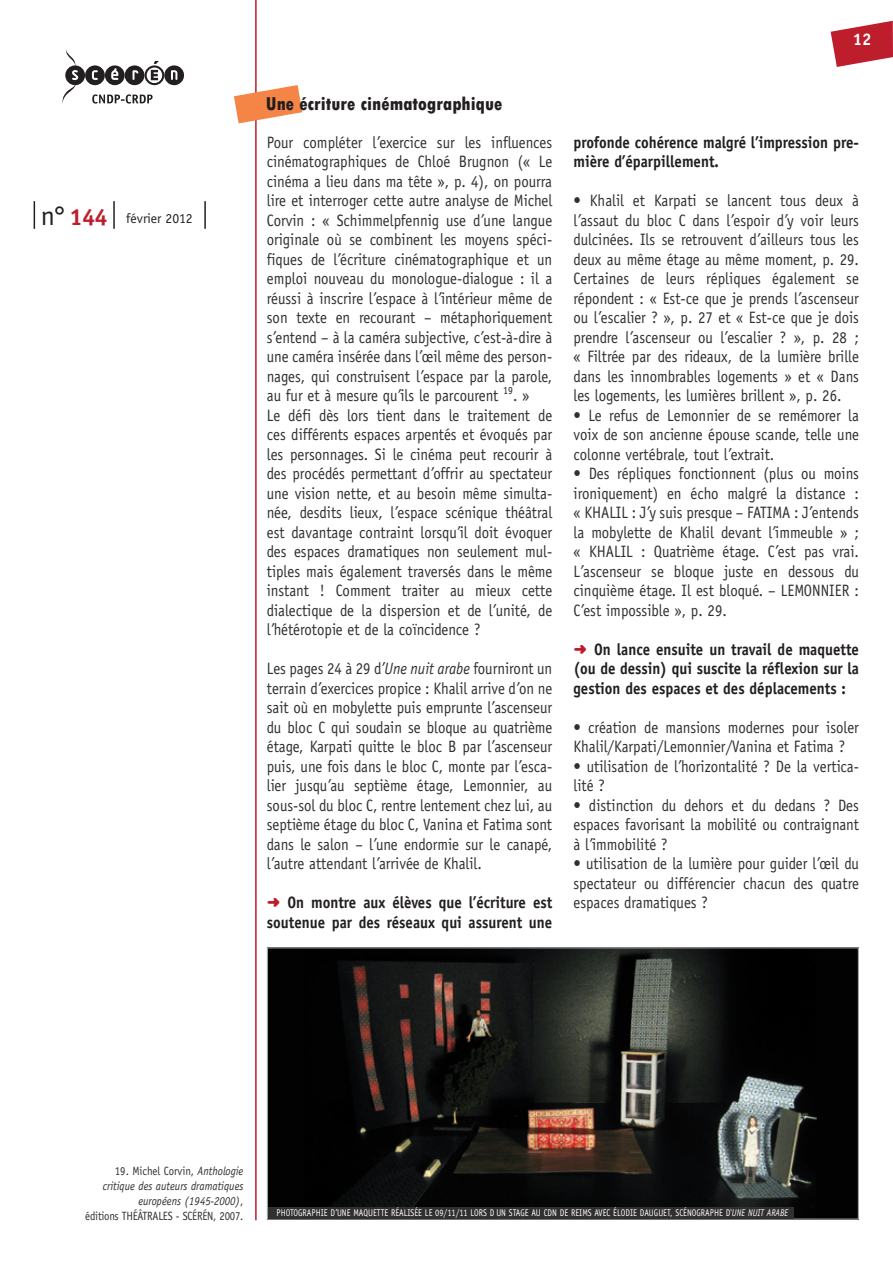
<style>
.page{position:relative;width:893px;height:1263px;background:#fff}
.page>*{position:absolute;margin:0;border:0;box-sizing:border-box;transform-origin:0 0}
.titre_3{font:800 condensed 19.5px "Tw Cen";color:#231f20}
.t1{font:700 16.8px "Officina Sans Std";color:#fff}
.txt_usuel{font:16.5px/19.5px "Officina Sans Std";color:#312f30;text-align:justify;scale:.9 1}
.titre_4{font:700 16.5px/19.5px "Officina Sans Std";color:#231f20;scale:.9 1}
.t2{font:13.65px "Officina Sans Std";color:#231f20}
.Note_bas_page{font:italic 12px/15px "Officina Sans Std";color:#312f30;text-align:right;scale:.9 1}
.Credits{font:9.75px "Officina Sans Std";letter-spacing:.005em;color:#fff;scale:.85 1}
.s1{font-size:27.3px}
.s2{font-weight:700;font-size:23.4px;color:#be1d2c}
.s3{font-style:italic}
.s4{font-family:"Distro Bats";font-weight:400;font-size:15px;color:#be1d2c}
.s5{font-style:normal}
.s6{font-style:italic;color:#312f30}
</style>
<div class="page">
<hr style="left:255px;top:0;width:2px;height:1220px;background:#be1d2c">
<svg style="left:831px;top:21px;width:62px;height:46px"></svg>
<hr style="left:204px;top:201px;width:2px;height:28px;background:#231f20">
<svg style="left:34px;top:201px;width:1px;height:28px"></svg>
<hr style="left:113px;top:201px;width:2px;height:28px;background:#231f20">
<svg style="left:62px;top:50px;width:122px;height:54px"></svg>
<svg style="left:234px;top:85px;width:68px;height:38px"></svg>
<img style="left:269px;top:949px;width:588px;height:269px">
<div style="left:267px;top:947px;width:592px;height:273px;border:1px solid #a8a9ad"></div>
<div style="left:268px;top:1207px;width:525px;height:11px;background:#312f30"></div>
<p class="t2" style="left:41px;top:210px;width:154px"><span class="s1">n°</span> <span class="s2">144</span> février 2012</p>
<p class="titre_3" style="left:266px;top:92px;width:238px">Une écriture cinématographique</p>
<p class="txt_usuel" style="left:267px;top:132px;width:319px">Pour compléter l<span class="s3">’</span>exercice sur les influences cinématographiques de Chloé Brugnon (« Le cinéma a lieu dans ma tête », p. 4), on pourra lire et interroger cette autre analyse de Michel Corvin : « Schimmelpfennig use d<span class="s3">’</span>une langue originale où se combinent les moyens spéci&shy;fiques de l<span class="s3">’</span>écriture cinématographique et un emploi nouveau du monologue-dialogue : il a réussi à inscrire l<span class="s3">’</span>espace à l<span class="s3">’</span>intérieur même de son texte en recourant – métaphoriquement s<span class="s3">’</span>entend – à la caméra subjective, c<span class="s3">’</span>est-à-dire à une caméra insérée dans l<span class="s3">’</span>œil même des person&shy;nages, qui construisent l<span class="s3">’</span>espace par la parole, au fur et à mesure qu<span class="s3">’</span>ils le parcourent <sup>19</sup>. »</p>
<p class="txt_usuel" style="left:267px;top:405px;width:319px">Le défi dès lors tient dans le traitement de ces différents espaces arpentés et évoqués par les personnages. Si le cinéma peut recourir à des procédés permettant d<span class="s3">’</span>offrir au spectateur une vision nette, et au besoin même simulta&shy;née, desdits lieux, l<span class="s3">’</span>espace scénique théâtral est davantage contraint lorsqu<span class="s3">’</span>il doit évoquer des espaces dramatiques non seulement mul&shy;tiples mais également traversés dans le même instant ! Comment traiter au mieux cette dialectique de la dispersion et de l<span class="s3">’</span>unité, de l<span class="s3">’</span>hétérotopie et de la coïncidence ?</p>
<p class="txt_usuel" style="left:267px;top:659px;width:319px">Les pages 24 à 29 d<span class="s3">’Une nuit arabe</span> fourniront un terrain d<span class="s3">’</span>exercices propice : Khalil arrive d<span class="s3">’</span>on ne sait où en mobylette puis emprunte l<span class="s3">’</span>ascenseur du bloc C qui soudain se bloque au quatrième étage, Karpati quitte le bloc B par l<span class="s3">’</span>ascenseur puis, une fois dans le bloc C, monte par l<span class="s3">’</span>esca&shy;lier jusqu<span class="s3">’</span>au septième étage, Lemonnier, au sous-sol du bloc C, rentre lentement chez lui, au septième étage du bloc C, Vanina et Fatima sont dans le salon – l<span class="s3">’</span>une endormie sur le canapé, l<span class="s3">’</span>autre attendant l<span class="s3">’</span>arrivée de Khalil.</p>
<p class="titre_4" style="left:267px;top:893px;width:319px"><span class="s4">b</span> On montre aux élèves que l’écriture est soutenue par des réseaux qui assurent une</p>
<p class="t1" style="left:853px;top:29px;width:20px">12</p>
<p class="titre_4" style="left:573px;top:132px;width:319px">profonde cohérence malgré l’impression pre&shy;mière d’éparpillement.</p>
<p class="txt_usuel" style="left:573px;top:191px;width:319px">• Khalil et Karpati se lancent tous deux à l<span class="s3">’</span>assaut du bloc C dans l<span class="s3">’</span>espoir d<span class="s3">’</span>y voir leurs dulcinées. Ils se retrouvent d<span class="s3">’</span>ailleurs tous les deux au même étage au même moment, p. 29.<br>Certaines de leurs répliques également se répondent : « Est-ce que je prends l<span class="s3">’</span>ascenseur ou l<span class="s3">’</span>escalier ? », p. 27 et « Est-ce que je dois prendre l<span class="s3">’</span>ascenseur ou l<span class="s3">’</span>escalier ? », p. 28 ; « Filtrée par des rideaux, de la lumière brille dans les innombrables logements » et « Dans les logements, les lumières brillent », p. 26.</p>
<p class="txt_usuel" style="left:573px;top:405px;width:319px">• Le refus de Lemonnier de se remémorer la voix de son ancienne épouse scande, telle une colonne vertébrale, tout l<span class="s3">’</span>extrait.</p>
<p class="txt_usuel" style="left:573px;top:464px;width:319px">• Des répliques fonctionnent (plus ou moins ironiquement) en écho malgré la distance : « KHALIL : J<span class="s3">’</span>y suis presque – FATIMA : J<span class="s3">’</span>entends la mobylette de Khalil devant l<span class="s3">’</span>immeuble » ; « KHALIL : Quatrième étage. C<span class="s3">’</span>est pas vrai.<br>L<span class="s3">’</span>ascenseur se bloque juste en dessous du cinquième étage. Il est bloqué. – LEMONNIER :<br>C<span class="s3">’</span>est impossible », p. 29.</p>
<p class="titre_4" style="left:573px;top:639px;width:319px;text-align:justify"><span class="s4">b</span> On lance ensuite un travail de maquette (ou de dessin) qui suscite la réflexion sur la gestion des espaces et des déplacements :</p>
<p class="txt_usuel" style="left:573px;top:717px;width:319px">• création de mansions modernes pour isoler<br>Khalil/Karpati/Lemonnier/Vanina et Fatima ?</p>
<p class="txt_usuel" style="left:573px;top:756px;width:319px">• utilisation de l<span class="s3">’</span>horizontalité ? De la vertica&shy;lité ?</p>
<p class="txt_usuel" style="left:573px;top:795px;width:319px">• distinction du dehors et du dedans ? Des espaces favorisant la mobilité ou contraignant à l<span class="s3">’</span>immobilité ?</p>
<p class="txt_usuel" style="left:573px;top:854px;width:319px">• utilisation de la lumière pour guider l<span class="s3">’</span>œil du spectateur ou différencier chacun des quatre espaces dramatiques ?</p>
<p class="Note_bas_page" style="left:85px;top:1164px;width:177px"><span class="s5">19. Michel Corvin,</span> Anthologie critique des auteurs dramatiques européens (1945-2000)<span class="s5">,<br>éditions THÉÂTRALES - SCÉRÉN, 2007.</span></p>
<p class="Credits" style="left:277px;top:1207px;width:604px">PHOTOGRAPHIE D<span class="s3">’</span>UNE MAQUETTE RÉALISÉE LE 09/11/11 LORS D<span class="s6">’</span>UN STAGE AU CDN DE REIMS AVEC ÉLODIE DAUGUET, SCÉNOGRAPHE D'<span class="s3">UNE NUIT ARABE</span></p>
</div>
